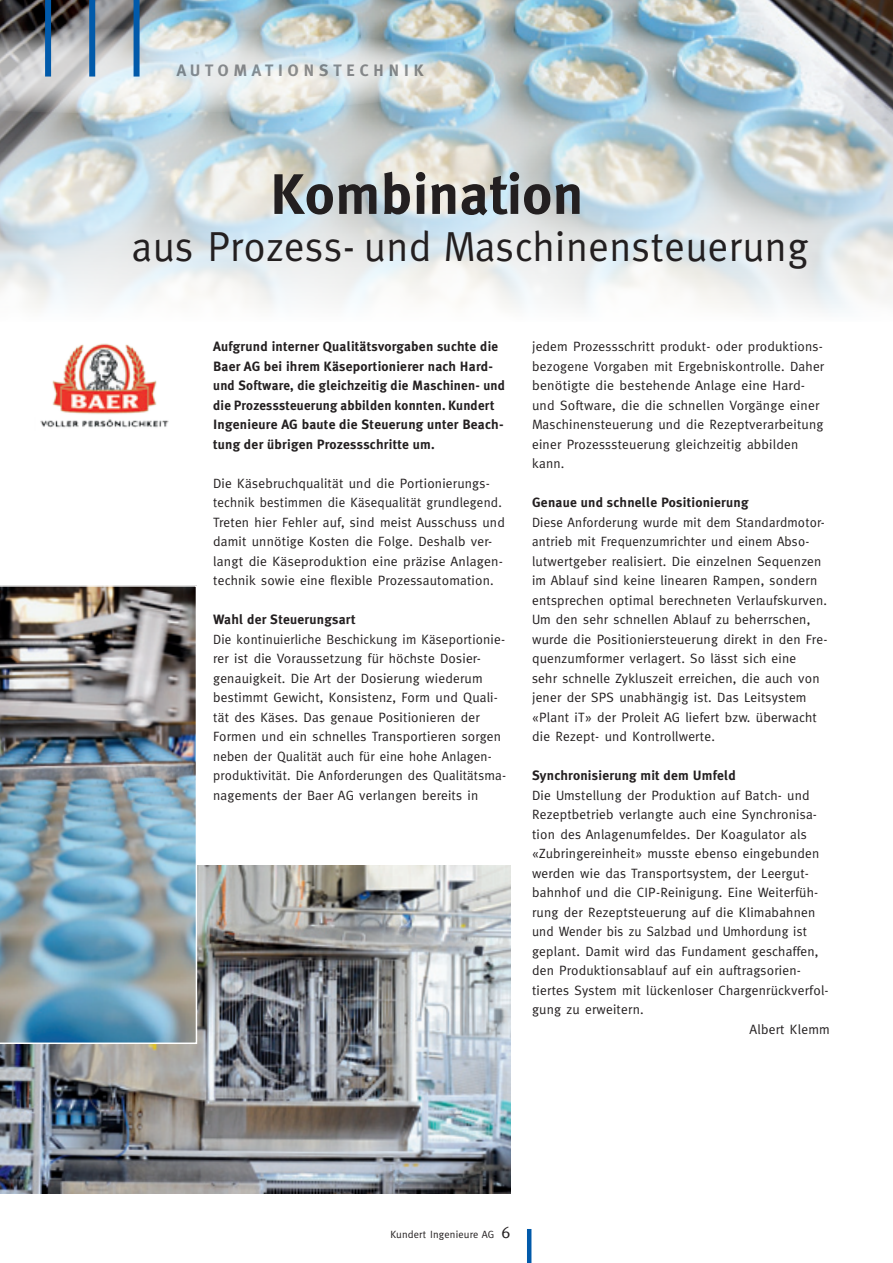
<style>
.page{position:relative;width:893px;height:1263px;background:#fff}
.page>*{position:absolute;margin:0;border:0;box-sizing:border-box;transform-origin:0 0}
.t1{font:700 57px "Meta";letter-spacing:.015em;color:#231f20}
.t2{font:42px "Meta";letter-spacing:.015em;color:#231f20}
.t3{font:700 16.5px "Meta";letter-spacing:.3em;color:#939598}
.t4{font:13.5px/19.5px "Meta";letter-spacing:.015em;color:#231f20}
.t5{font:700 13.5px/19.5px "Meta Plus";letter-spacing:.015em;color:#231f20}
.t6{font:10.5px "Meta";letter-spacing:.015em;color:#231f20}
.s1{font-size:16.5px}
</style>
<div class="page">
<img style="left:0;top:0;width:893px;height:312px">
<svg style="left:0;top:28px;width:502px;height:85px;background:#cad4d5"></svg>
<hr style="left:527px;top:1229px;width:4px;height:34px;background:#015aaa">
<img style="left:0;top:865px;width:510px;height:329px">
<div style="left:45px;top:0;width:6px;height:77px;background:#015aaa"></div>
<div style="left:89px;top:0;width:6px;height:77px;background:#015aaa"></div>
<div style="left:134px;top:0;width:6px;height:77px;background:#015aaa"></div>
<img style="left:40px;top:343px;width:129px;height:85px">
<img style="left:0;top:585px;width:197px;height:459px">
<p class="t3" style="left:177px;top:61px;width:248px">AUTOMATIONSTECHNIK</p>
<h1 class="t1" style="left:270px;top:161px;width:314px">KOMBINATION</h1>
<h2 class="t2" style="left:132px;top:223px;width:678px">aus Prozess- und Maschinensteuerung</h2>
<p class="t5" style="left:213px;top:337px;width:293px">Aufgrund interner Qualitätsvorgaben suchte die Baer AG bei ihrem Käseportionierer nach Hard&shy;und Software, die gleichzeitig die Maschinen- und die Prozesssteuerung abbilden konnten. Kundert Ingenieure AG baute die Steuerung unter Beach&shy;tung der übrigen Prozessschritte um.</p>
<p class="t4" style="left:213px;top:473px;width:293px">Die Käsebruchqualität und die Portionierungs&shy;technik bestimmen die Käsequalität grundlegend.<br>Treten hier Fehler auf, sind meist Ausschuss und damit unnötige Kosten die Folge. Deshalb ver&shy;langt die Käseproduktion eine präzise Anlagen&shy;technik sowie eine flexible Prozessautomation.</p>
<p class="t5" style="left:213px;top:610px;width:144px">Wahl der Steuerungsart</p>
<p class="t4" style="left:213px;top:629px;width:295px">Die kontinuierliche Beschickung im Käseportionie&shy;rer ist die Voraussetzung für höchste Dosier&shy;genauigkeit. Die Art der Dosierung wiederum bestimmt Gewicht, Konsistenz, Form und Quali&shy;tät des Käses. Das genaue Positionieren der Formen und ein schnelles Transportieren sorgen neben der Qualität auch für eine hohe Anlagen&shy;produktivität. Die Anforderungen des Qualitätsma&shy;nagements der Baer AG verlangen bereits in</p>
<p class="t4" style="left:532px;top:336px;width:294px">jedem Prozessschritt produkt- oder produktions&shy;bezogene Vorgaben mit Ergebniskontrolle. Daher benötigte die bestehende Anlage eine Hard&shy;und Software, die die schnellen Vorgänge einer Maschinensteuerung und die Rezeptverarbeitung einer Prozesssteuerung gleichzeitig abbilden kann.</p>
<p class="t5" style="left:532px;top:493px;width:218px">Genaue und schnelle Positionierung</p>
<p class="t4" style="left:532px;top:512px;width:297px">Diese Anforderung wurde mit dem Standardmotor&shy;antrieb mit Frequenzumrichter und einem Abso&shy;lutwertgeber realisiert. Die einzelnen Sequenzen im Ablauf sind keine linearen Rampen, sondern entsprechen optimal berechneten Verlaufskurven.<br>Um den sehr schnellen Ablauf zu beherrschen, wurde die Positioniersteuerung direkt in den Fre&shy;quenzumformer verlagert. So lässt sich eine<br>sehr schnelle Zykluszeit erreichen, die auch von jener der SPS unabhängig ist. Das Leitsystem «Plant iT» der Proleit AG liefert bzw. überwacht die Rezept- und Kontrollwerte.</p>
<p class="t5" style="left:532px;top:765px;width:205px">Synchronisierung mit dem Umfeld</p>
<p class="t4" style="left:532px;top:785px;width:279px">Die Umstellung der Produktion auf Batch- und</p>
<p class="t4" style="left:532px;top:804px;width:286px">Rezeptbetrieb verlangte auch eine Synchronisa-</p>
<p class="t4" style="left:532px;top:824px;width:276px">tion des Anlagenumfeldes. Der Koagulator als</p>
<p class="t4" style="left:532px;top:843px;width:289px">«Zubringereinheit» musste ebenso eingebunden</p>
<p class="t4" style="left:532px;top:863px;width:278px">werden wie das Transportsystem, der Leergut-</p>
<p class="t4" style="left:532px;top:882px;width:288px">bahnhof und die CIP-Reinigung. Eine Weiterfüh-</p>
<p class="t4" style="left:532px;top:902px;width:285px">rung der Rezeptsteuerung auf die Klimabahnen</p>
<p class="t4" style="left:532px;top:921px;width:276px">und Wender bis zu Salzbad und Umhordung ist</p>
<p class="t4" style="left:532px;top:941px;width:288px">geplant. Damit wird das Fundament geschaffen,</p>
<p class="t4" style="left:532px;top:960px;width:270px">den Produktionsablauf auf ein auftragsorien-</p>
<p class="t4" style="left:532px;top:980px;width:298px">tiertes System mit lückenloser Chargenrückverfol-</p>
<p class="t4" style="left:532px;top:999px;width:113px">gung zu erweitern.</p>
<p class="t4" style="left:750px;top:1019px;width:82px">Albert Klemm</p>
<p class="t6" style="left:390px;top:1228px;width:121px">Kundert Ingenieure AG <span class="s1">6</span></p>
</div>
